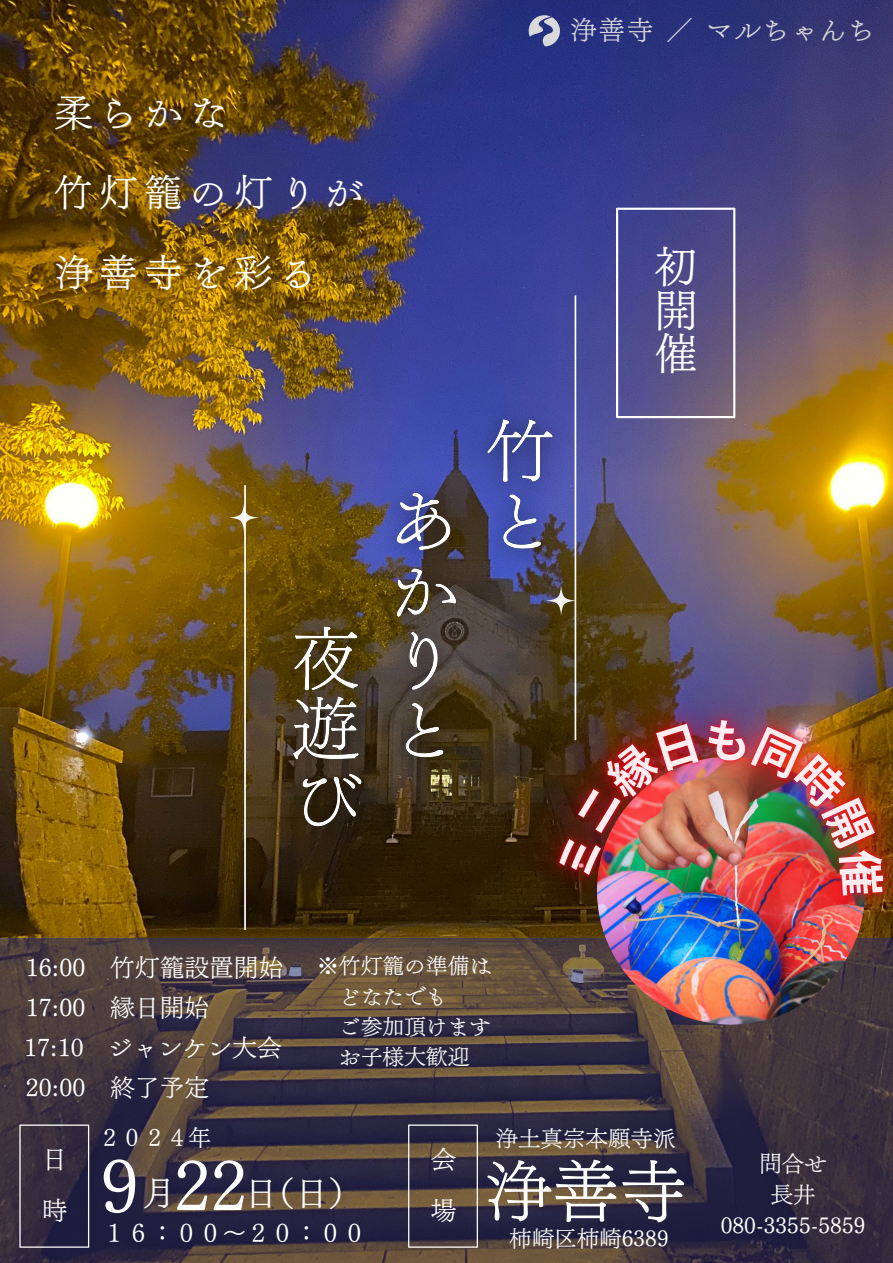
<style>
.page{position:relative;width:893px;height:1263px;background:#fff}
.page>*{position:absolute;margin:0;border:0;box-sizing:border-box;transform-origin:0 0}
.t1{font:70.05px "Tsuku B Min Pr 6 N LB";color:#fff}
.t2{font:67.5px "Tsuku B Min Pr 6 N LB";color:#fff}
.t3{font:43.65px/43.3px "Tsuku B Min Pr 6 N LB";color:#fff;text-align:justify}
.t4{font:38.25px/79.9px "Tsuku B Min Pr 6 N LB";letter-spacing:.175em;color:#fff}
.t5{font:33.75px "TEST UD Mincho L";color:#fff}
.t6{font:26.55px "Tsuku B Min Pr 6 N LB";letter-spacing:.07em;color:#d9d9d9}
.t7{font:25.58px/50.7px "Tsuku B Min Pr 6 N LB";color:#fff}
.t8{font:24.75px "Tsuku B Min Pr 6 N LB";color:#fff}
.t9{font:24px "Tsuku B Min Pr 6 N LB";color:#fff}
.t10{font:22.5px/30.9px "Tsuku B Min Pr 6 N LB";color:#fff;text-align:center}
.t11{font:21.75px/30.4px "Tsuku B Min Pr 6 N LB";color:#fff}
.s1{font-size:69.75px}
</style>
<div class="page">
<img style="left:0;top:0;width:893px;height:938px">
<svg style="left:0;top:938px;width:893px;height:325px;background:#41363e"></svg>
<svg style="left:529px;top:15px;width:31px;height:31px"></svg>
<svg style="left:229px;top:503px;width:30px;height:29px"></svg>
<hr style="left:244px;top:485px;width:2px;height:445px;background:#fff">
<svg style="left:19px;top:1124px;width:70px;height:124px;background:#363044"></svg>
<svg style="left:408px;top:1124px;width:70px;height:124px;background:#473f49"></svg>
<svg style="left:616px;top:208px;width:119px;height:210px;background:#5b568d"></svg>
<img style="left:259px;top:137px;width:325px;height:722px">
<img style="left:434px;top:597px;width:459px;height:423px">
<h5 class="t4" style="left:54px;top:73px;width:309px">柔らかな<br>竹灯籠の灯りが浄善寺を彩る</h5>
<p class="t6" style="left:570px;top:17px;width:306px">浄善寺／マルちゃんち</p>
<p class="t3" style="left:654px;top:245px;width:45px">初開催</p>
<p class="t8" style="left:26px;top:955px;width:259px">16:00 竹灯籠設置開始</p>
<h6 class="t8" style="left:26px;top:995px;width:185px">17:00 縁日開始</h6>
<p class="t8" style="left:24px;top:1035px;width:259px">17:10 ジャンケン大会</p>
<h4 class="t8" style="left:26px;top:1075px;width:185px">20:00 終了予定</h4>
<p class="t11" style="left:339px;top:951px;width:154px;text-indent:-22px">※竹灯籠の準備はどなたでも<br>ご参加頂けますお子様大歓迎</p>
<h5 class="t10" style="left:98px;top:1122px;width:114px">２０２４年</h5>
<h5 class="t7" style="left:42px;top:1134px;width:27px">日時</h5>
<h3 class="t7" style="left:431px;top:1133px;width:27px;line-height:51.3px">会場</h3>
<p class="t1" style="left:85px;top:1151px;width:164px"><span class="s1">９</span>22</p>
<p class="t5" style="left:143px;top:1176px;width:26px">月</p>
<p class="t5" style="left:244px;top:1176px;width:103px">日（日）</p>
<h5 class="t9" style="left:103px;top:1221px;width:265px">１６：００～２０：００</h5>
<h5 class="t10" style="left:495px;top:1122px;width:181px">浄土真宗本願寺派</h5>
<h6 class="t2" style="left:484px;top:1157px;width:204px">浄善寺</h6>
<p class="t10" style="left:721px;top:1148px;width:146px">問合せ<br>長井<br>080-3355-5859</p>
<h5 class="t10" style="left:509px;top:1223px;width:161px">柿崎区柿崎6389</h5>
</div>
